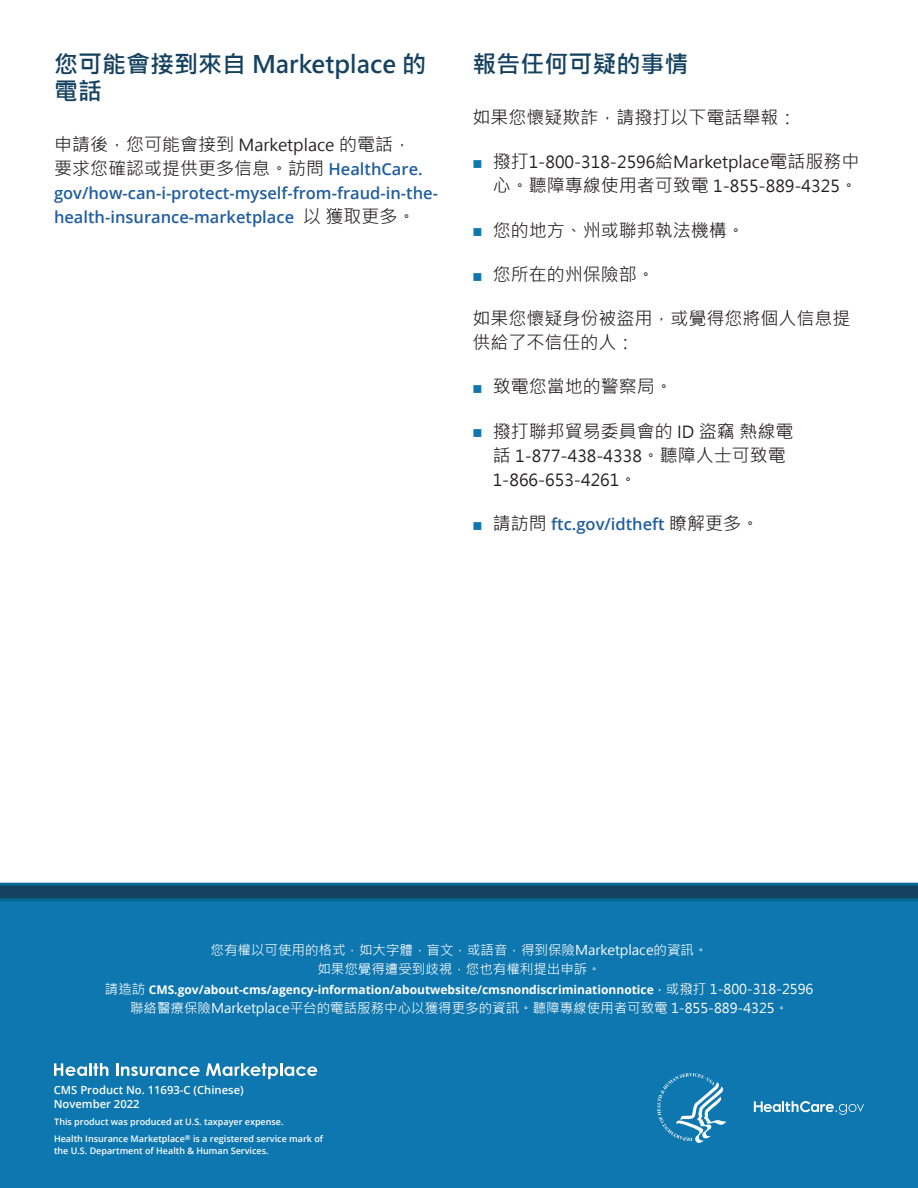
<style>
.page{position:relative;width:918px;height:1188px;background:#fff}
.page>*{position:absolute;margin:0;border:0;box-sizing:border-box;transform-origin:0 0}
.H3{font:700 24px/27px "Microsoft Jheng Hei";color:#154260}
.text_no_indent{font:18px/24px "Microsoft Jheng Hei";color:#231f20}
.text_bullet{font:18px "Microsoft Jheng Hei";color:#231f20}
.text_bullet-2{font:16.5px/24px "Microsoft Jheng Hei";color:#231f20;text-align:right}
.text_no_indent-2{font:600 16.5px/24px "Open Sans";color:#215e9f}
.text_bullet-3{font:600 16.5px "Open Sans";color:#215e9f}
.Disclaimer{font:13.5px/19.5px "Microsoft Jheng Hei";color:#fff;text-align:center}
.Disclaimer-2{font:700 12px "Open Sans";color:#fff}
.Product_Number___Dat{font:600 11.25px "Open Sans";color:#fff}
.Taxpayer_Expense{font:600 9px/12px "Open Sans";color:#fff}
.s1{font-size:16.5px}
.s2{font-family:"Open Sans";font-weight:600;font-size:16.5px;color:#215e9f}
.s3{font-family:"Microsoft Jheng Hei";font-weight:400;font-size:18px;color:#231f20}
.s4{color:#0e77af}
.s5{font-size:18px}
.s6{font-family:"Microsoft Jheng Hei";font-weight:400;font-size:13.5px}
.s7{font-family:"Microsoft Jheng Hei"}
</style>
<div class="page">
<div style="left:0;top:890px;width:918px;height:298px;background:#0e77af"></div>
<svg style="left:754px;top:1101px;width:110px;height:14px"></svg>
<svg style="left:0;top:883px;width:918px;height:18px;background:#0f4d6e"></svg>
<svg style="left:657px;top:1073px;width:69px;height:70px"></svg>
<svg style="left:54px;top:1063px;width:54px;height:13px"></svg>
<svg style="left:116px;top:1063px;width:84px;height:13px"></svg>
<svg style="left:206px;top:1063px;width:111px;height:16px"></svg>
<h2 class="H3" style="left:54px;top:51px;width:374px">您可能會接到來自 Marketplace 的電話</h2>
<p class="text_no_indent" style="left:54px;top:133px;width:370px">申請後，您可能會接到 <span class="s1">Marketplace</span> 的電話，要求您確認或提供更多信息。訪問 <span class="s2">HealthCare.</span></p>
<p class="text_no_indent-2" style="left:54px;top:181px;width:385px">gov/how-can-i-protect-myself-from-fraud-in-the&shy;health-insurance-marketplace <span class="s3">以 獲取更多。</span></p>
<h2 class="H3" style="left:472px;top:51px;width:217px">報告任何可疑的事情</h2>
<p class="text_no_indent" style="left:472px;top:106px;width:325px">如果您懷疑欺詐，請撥打以下電話舉報：</p>
<p class="text_bullet-2" style="left:472px;top:150px;width:388px"><span class="s4">■</span> <span class="s5">撥打</span>1-800-318-2596<span class="s5">給</span>Marketplace<span class="s5">電話服務中心。聽障專線使用者可致電</span> 1-855-889-4325<span class="s5">。</span></p>
<p class="text_bullet" style="left:472px;top:219px;width:274px"><span class="s4">■</span> 您的地方、州或聯邦執法機構。</p>
<p class="text_bullet" style="left:472px;top:263px;width:184px"><span class="s4">■</span> 您所在的州保險部。</p>
<p class="text_no_indent" style="left:472px;top:307px;width:379px">如果您懷疑身份被盜用，或覺得您將個人信息提供給了不信任的人：</p>
<p class="text_bullet" style="left:472px;top:376px;width:202px"><span class="s4">■</span> 致電您當地的警察局。</p>
<p class="text_bullet" style="left:472px;top:420px;width:322px"><span class="s4">■</span> 撥打聯邦貿易委員會的 <span class="s1">ID</span> 盜竊 熱線電</p>
<p class="text_bullet-2" style="left:493px;top:444px;width:295px;text-align:left"><span class="s5">話</span> 1-877-438-4338<span class="s5">。聽障人士可致電<br></span>1-866-653-4261<span class="s5">。</span></p>
<p class="text_bullet-3" style="left:472px;top:513px;width:288px"><span class="s4">■</span> <span class="s3">請訪問</span> ftc.gov/idtheft <span class="s3">瞭解更多。</span></p>
<p class="Disclaimer" style="left:211px;top:940px;width:499px">您有權以可使用的格式，如大字體，盲文，或語音，得到保險Marketplace的資訊。如果您覺得遭受到歧視，您也有權利提出申訴。</p>
<p class="Disclaimer-2" style="left:105px;top:981px;width:710px"><span class="s6">請造訪</span> CMS.gov/about-cms/agency-information/aboutwebsite/cmsnondiscriminationnotice<span class="s7">，</span><span class="s6">或撥打 1-800-318-2596</span></p>
<p class="Disclaimer" style="left:130px;top:998px;width:660px">聯絡醫療保險Marketplace平台的電話服務中心以獲得更多的資訊。聽障專線使用者可致電 1-855-889-4325。</p>
<p class="Product_Number___Dat" style="left:54px;top:1082px;width:191px">CMS Product No. 11693-C (Chinese)</p>
<p class="Product_Number___Dat" style="left:54px;top:1096px;width:87px">November 2022</p>
<p class="Taxpayer_Expense" style="left:54px;top:1116px;width:231px">This product was produced at U.S. taxpayer expense.</p>
<p class="Taxpayer_Expense" style="left:54px;top:1132px;width:271px">Health Insurance Marketplace<sup>®</sup> is a registered service mark of the U.S. Department of Health &amp; Human Services.</p>
</div>
